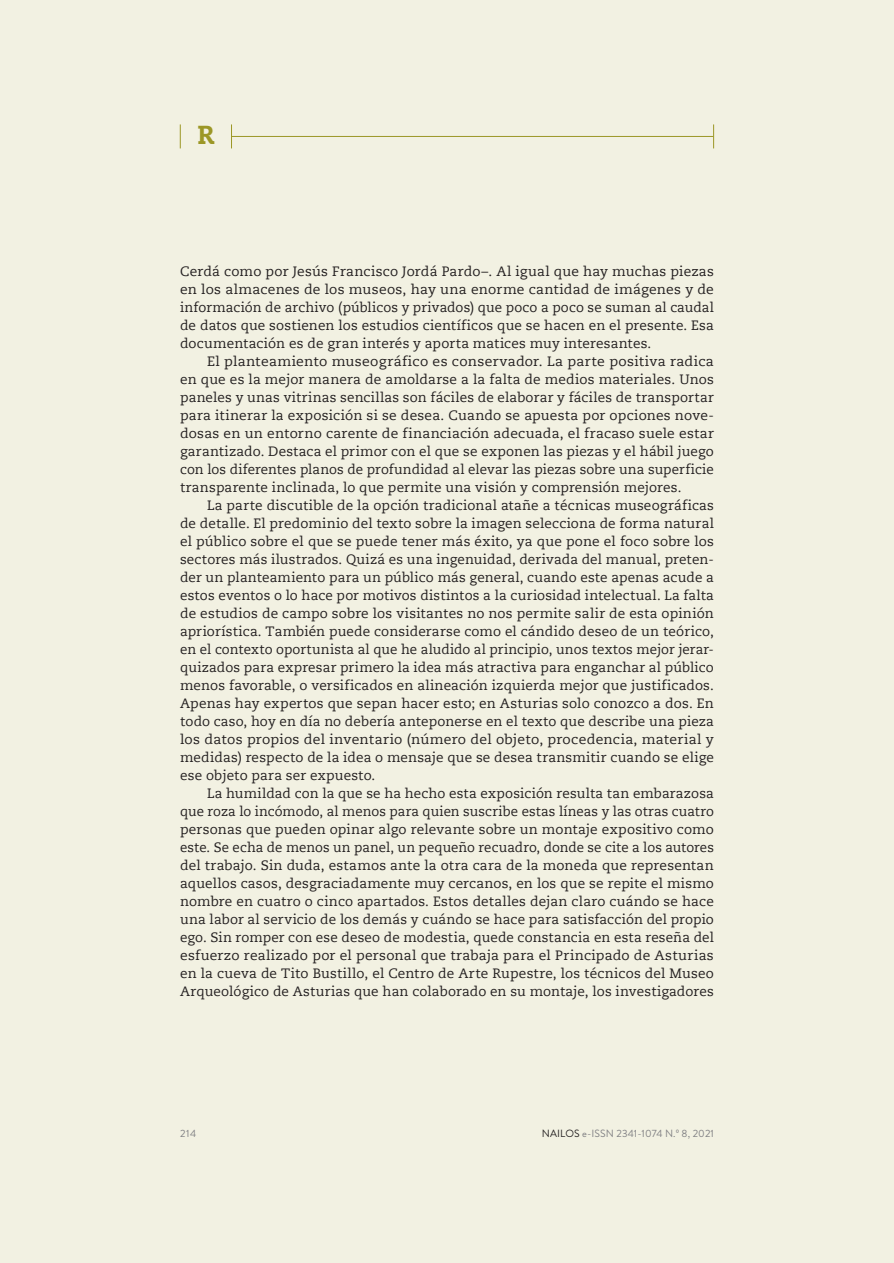
<style>
.page{position:relative;width:894px;height:1263px;background:#f2f1e2}
.page>*{position:absolute;margin:0;border:0;box-sizing:border-box;transform-origin:0 0}
.t1{font:800 25.95px "Caecilia LT Std";color:#9c9726}
._05_NORMAL_con_sangr{font:13.5px/18px "Caecilia LT Std";letter-spacing:.01em;color:#231f20;text-align:justify}
.t2{font:10.5px "Brandon Grotesque";letter-spacing:.01em;color:#808083}
.s1{color:#231f20}
</style>
<div class="page">
<hr style="left:231px;top:136px;width:482px;height:1px;background:#9c9726">
<svg style="left:713px;top:124px;width:1px;height:24px"></svg>
<svg style="left:180px;top:124px;width:1px;height:24px"></svg>
<svg style="left:231px;top:124px;width:1px;height:24px"></svg>
<h1 class="t1" style="left:197px;top:119px;width:18px">R</h1>
<p class="_05_NORMAL_con_sangr" style="left:180px;top:263px;width:535px">Cerdá como por Jesús Francisco Jordá Pardo–. Al igual que hay muchas piezas en los almacenes de los museos, hay una enorme cantidad de imágenes y de información de archivo (públicos y privados) que poco a poco se suman al caudal de datos que sostienen los estudios científicos que se hacen en el presente. Esa documentación es de gran interés y aporta matices muy interesantes.</p>
<p class="_05_NORMAL_con_sangr" style="left:180px;top:353px;width:535px;text-indent:27px">El planteamiento museográfico es conservador. La parte positiva radica en que es la mejor manera de amoldarse a la falta de medios materiales. Unos paneles y unas vitrinas sencillas son fáciles de elaborar y fáciles de transportar para itinerar la exposición si se desea. Cuando se apuesta por opciones nove&shy;dosas en un entorno carente de financiación adecuada, el fracaso suele estar garantizado. Destaca el primor con el que se exponen las piezas y el hábil juego con los diferentes planos de profundidad al elevar las piezas sobre una superficie transparente inclinada, lo que permite una visión y comprensión mejores.</p>
<p class="_05_NORMAL_con_sangr" style="left:180px;top:497px;width:535px;text-indent:27px">La parte discutible de la opción tradicional atañe a técnicas museográficas de detalle. El predominio del texto sobre la imagen selecciona de forma natural el público sobre el que se puede tener más éxito, ya que pone el foco sobre los sectores más ilustrados. Quizá es una ingenuidad, derivada del manual, preten&shy;der un planteamiento para un público más general, cuando este apenas acude a estos eventos o lo hace por motivos distintos a la curiosidad intelectual. La falta de estudios de campo sobre los visitantes no nos permite salir de esta opinión apriorística. También puede considerarse como el cándido deseo de un teórico, en el contexto oportunista al que he aludido al principio, unos textos mejor jerar&shy;quizados para expresar primero la idea más atractiva para enganchar al público menos favorable, o versificados en alineación izquierda mejor que justificados.<br>Apenas hay expertos que sepan hacer esto; en Asturias solo conozco a dos. En todo caso, hoy en día no debería anteponerse en el texto que describe una pieza los datos propios del inventario (número del objeto, procedencia, material y medidas) respecto de la idea o mensaje que se desea transmitir cuando se elige ese objeto para ser expuesto.</p>
<p class="_05_NORMAL_con_sangr" style="left:180px;top:785px;width:535px;text-indent:27px">La humildad con la que se ha hecho esta exposición resulta tan embarazosa que roza lo incómodo, al menos para quien suscribe estas líneas y las otras cuatro personas que pueden opinar algo relevante sobre un montaje expositivo como este. Se echa de menos un panel, un pequeño recuadro, donde se cite a los autores del trabajo. Sin duda, estamos ante la otra cara de la moneda que representan aquellos casos, desgraciadamente muy cercanos, en los que se repite el mismo nombre en cuatro o cinco apartados. Estos detalles dejan claro cuándo se hace una labor al servicio de los demás y cuándo se hace para satisfacción del propio ego. Sin romper con ese deseo de modestia, quede constancia en esta reseña del esfuerzo realizado por el personal que trabaja para el Principado de Asturias en la cueva de Tito Bustillo, el Centro de Arte Rupestre, los técnicos del Museo Arqueológico de Asturias que han colaborado en su montaje, los investigadores</p>
<p class="t2" style="left:180px;top:1126px;width:18px">214</p>
<p class="t2" style="left:542px;top:1126px;width:174px"><span class="s1">NAILOS</span> e-ISSN 2341-1074 N.º 8, 2021</p>
</div>
